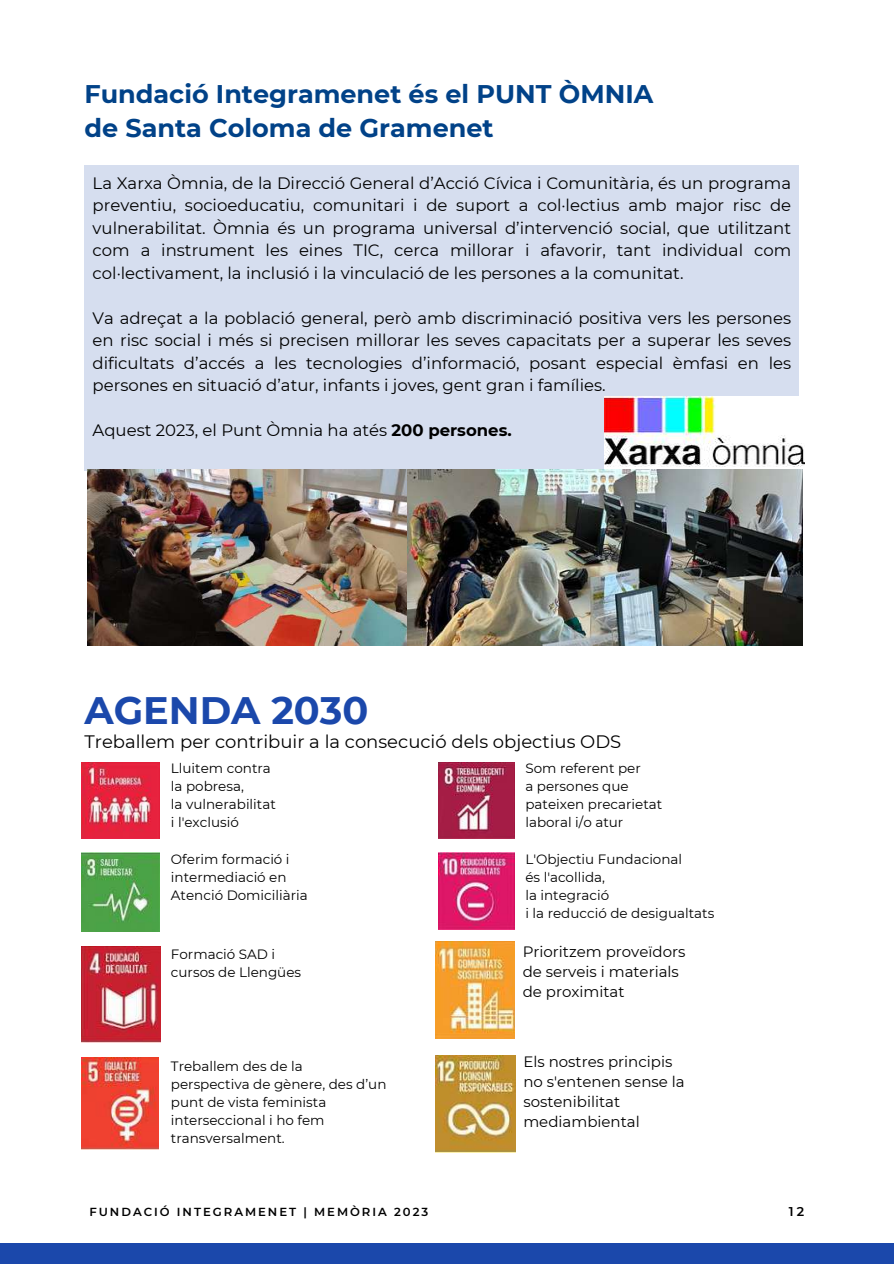
<style>
.page{position:relative;width:894px;height:1264px;background:#fff}
.page>*{position:absolute;margin:0;border:0;box-sizing:border-box;transform-origin:0 0}
.t1{font:700 38.25px "Montserrat";color:#1b48ab}
.t2{font:700 25.5px/34.8px "Montserrat";color:#014288}
.t3{font:18px "Montserrat";color:#000}
.t4{font:16.5px/22.5px "Montserrat";color:#000;text-align:justify}
.t5{font:15px/20.2px "Montserrat";color:#000}
.t6{font:13.5px/18px "Montserrat";color:#000}
.t7{font:600 12.75px "Montserrat";color:#000}
.t8{font:600 11.7px "Montserrat";letter-spacing:.17em;color:#000}
.s1{font-weight:700}
</style>
<div class="page">
<div style="left:0;top:1243px;width:893px;height:20px;background:#1b48ab"></div>
<div style="left:84px;top:165px;width:715px;height:305px;background:#d6deef"></div>
<img style="left:604px;top:396px;width:200px;height:73px">
<img style="left:82px;top:762px;width:77px;height:76px">
<img style="left:82px;top:852px;width:77px;height:79px">
<img style="left:82px;top:946px;width:79px;height:96px">
<img style="left:82px;top:1057px;width:76px;height:92px">
<img style="left:438px;top:762px;width:76px;height:76px">
<img style="left:438px;top:852px;width:76px;height:77px">
<img style="left:435px;top:941px;width:79px;height:96px">
<img style="left:435px;top:1055px;width:80px;height:97px">
<img style="left:88px;top:469px;width:714px;height:176px">
<h2 class="t2" style="left:84px;top:76px;width:570px">Fundació Integramenet és el PUNT ÒMNIA de Santa Coloma de Gramenet</h2>
<p class="t4" style="left:93px;top:171px;width:699px">La Xarxa Òmnia, de la Direcció General d’Acció Cívica i Comunitària, és un programa preventiu, socioeducatiu, comunitari i de suport a col·lectius amb major risc de vulnerabilitat. Òmnia és un programa universal d’intervenció social, que utilitzant com a instrument les eines TIC, cerca millorar i afavorir, tant individual com col·lectivament, la inclusió i la vinculació de les persones a la comunitat.</p>
<p class="t4" style="left:93px;top:306px;width:699px">Va adreçat a la població general, però amb discriminació positiva vers les persones en risc social i més si precisen millorar les seves capacitats per a superar les seves dificultats d’accés a les tecnologies d’informació, posant especial èmfasi en les persones en situació d’atur, infants i joves, gent gran i famílies.</p>
<p class="t4" style="left:93px;top:419px;width:420px">Aquest 2023, el Punt Òmnia ha atés <span class="s1">200 persones.</span></p>
<h1 class="t1" style="left:84px;top:686px;width:285px">AGENDA 2030</h1>
<p class="t3" style="left:84px;top:730px;width:538px">Treballem per contribuir a la consecució dels objectius ODS</p>
<p class="t6" style="left:171px;top:759px;width:106px">Lluitem contra la pobresa,<br>la vulnerabilitat i l'exclusió</p>
<p class="t6" style="left:171px;top:850px;width:138px">Oferim formació i intermediació en<br>Atenció Domiciliària</p>
<p class="t6" style="left:525px;top:759px;width:138px">Som referent per<br>a persones que pateixen precarietat laboral i/o atur</p>
<p class="t6" style="left:525px;top:850px;width:190px">L'Objectiu Fundacional<br>és l'acollida,<br>la integració<br>i la reducció de desigualtats</p>
<p class="t5" style="left:522px;top:941px;width:164px">Prioritzem proveïdors de serveis i materials de proximitat</p>
<p class="t6" style="left:171px;top:945px;width:132px">Formació SAD i cursos de Llengües</p>
<p class="t6" style="left:171px;top:1057px;width:217px">Treballem des de la<br>perspectiva de gènere, des d’un punt de vista feminista interseccional i ho fem transversalment.</p>
<p class="t5" style="left:523px;top:1051px;width:163px">Els nostres principis no s'entenen sense la sostenibilitat mediambiental</p>
<p class="t8" style="left:89px;top:1204px;width:340px">FUNDACIÓ INTEGRAMENET | MEMÒRIA 2023</p>
<p class="t7" style="left:788px;top:1203px;width:17px">12</p>
</div>
